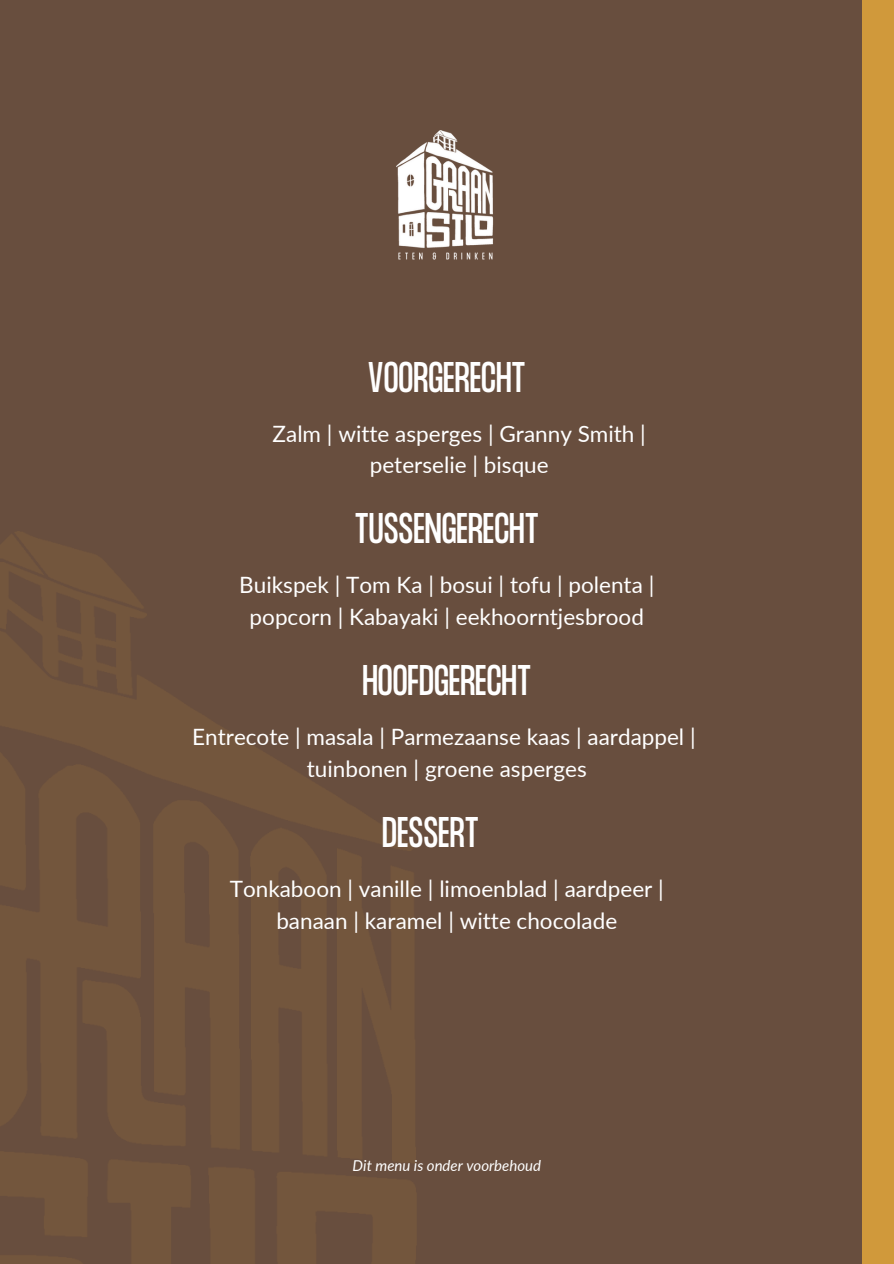
<style>
.page{position:relative;width:894px;height:1264px;background:#fff}
.page>*{position:absolute;margin:0;border:0;box-sizing:border-box;transform-origin:0 0}
.t1{font:37.5px "Formula Condensed";color:#fff}
.t2{font:22.5px/31.5px "Lato";color:#fff;text-align:center}
.t3{font:italic 15px "Lato";color:#fff}
</style>
<div class="page">
<div style="left:0;top:0;width:893px;height:1263px;background:#d0993b"></div>
<div style="left:0;top:0;width:860px;height:1263px;background:#684e3e"></div>
<img style="left:0;top:531px;width:416px;height:732px">
<img style="left:396px;top:131px;width:98px;height:129px">
<p class="t1" style="left:368px;top:358px;width:159px">VOORGERECHT</p>
<h1 class="t2" style="left:272px;top:417px;width:375px">Zalm | witte asperges | Granny Smith | peterselie | bisque</h1>
<h2 class="t1" style="left:354px;top:509px;width:186px">TUSSENGERECHT</h2>
<h1 class="t2" style="left:239px;top:568px;width:416px">Buikspek | Tom Ka | bosui | tofu | polenta | popcorn | Kabayaki | eekhoorntjesbrood</h1>
<h1 class="t1" style="left:362px;top:661px;width:170px">HOOFDGERECHT</h1>
<p class="t2" style="left:192px;top:720px;width:505px">Entrecote | masala | Parmezaanse kaas | aardappel | tuinbonen | groene asperges</p>
<h2 class="t1" style="left:382px;top:813px;width:98px">DESSERT</h2>
<h1 class="t2" style="left:230px;top:873px;width:435px">Tonkaboon | vanille | limoenblad | aardpeer | banaan | karamel | witte chocolade</h1>
<h2 class="t3" style="left:352px;top:1156px;width:190px">Dit menu is onder voorbehoud</h2>
</div>
